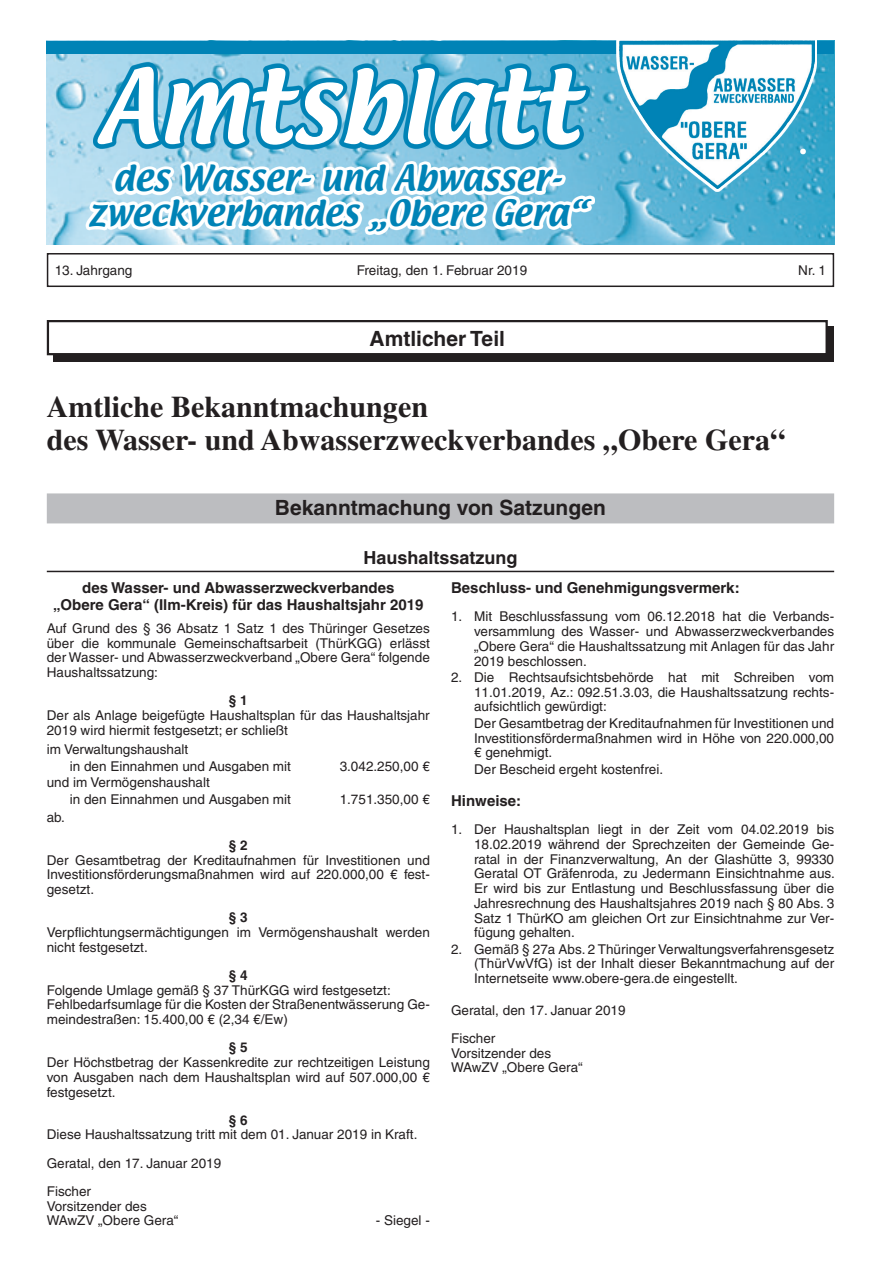
<style>
.page{position:relative;width:881px;height:1263px;background:#fff}
.page>*{position:absolute;margin:0;border:0;box-sizing:border-box;transform-origin:0 0}
.t1{font:90px "Textile";color:#fff}
.t2{font:31.5px/34.3px "Textile";color:#0083b6;text-align:center}
.Positivbalken{font:700 30px/32.7px "Times LT";color:#231f20}
.Rasterbalken{font:700 21px "Helvetica LT";color:#231f20}
.Schattenbalken{font:700 21px "Helvetica LT";color:#231f20}
.Überschrift{font:700 18px "Helvetica LT";color:#231f20}
.Zwischenüberschrift{font:700 15px/16.4px "Helvetica LT";color:#231f20;text-align:center}
.t3{font:13.5px/14.7px "Helvetica LT";color:#231f20;text-align:justify}
.t4{font:700 13.5px "Helvetica LT";color:#231f20}
</style>
<div class="page">
<div style="left:47px;top:493px;width:786px;height:30px;background:#bcbdc0"></div>
<hr style="left:47px;top:571px;width:786px;height:1px;background:#231f20">
<div style="left:47px;top:253px;width:786px;height:34px;border:2px solid #231f20"></div>
<div style="left:53px;top:326px;width:780px;height:36px;background:#231f20"></div>
<div style="left:48px;top:321px;width:778px;height:33px;background:#fff"></div>
<div style="left:47px;top:320px;width:780px;height:35px;border:2px solid #231f20"></div>
<img style="left:47px;top:54px;width:786px;height:191px">
<div style="left:47px;top:41px;width:786px;height:13px;background:#0083b6"></div>
<svg style="left:93px;top:62px;width:497px;height:87px;background:#2d99c4"></svg>
<svg style="left:86px;top:161px;width:508px;height:74px"></svg>
<svg style="left:616px;top:40px;width:200px;height:152px"></svg>
<img style="left:619px;top:40px;width:194px;height:149px">
<p class="t1" style="left:97px;top:43px;width:482px">Amtsblatt</p>
<p class="t2" style="left:88px;top:163px;width:500px">des Wasser- und Abwasser&shy;zweckverbandes „Obere Gera“</p>
<p class="t3" style="left:55px;top:263px;width:79px">13. Jahrgang</p>
<p class="t3" style="left:356px;top:263px;width:172px">Freitag, den 1. Februar 2019</p>
<p class="t3" style="left:798px;top:263px;width:29px">Nr. 1</p>
<p class="Schattenbalken" style="left:369px;top:326px;width:137px">Amtlicher Teil</p>
<p class="Positivbalken" style="left:47px;top:390px;width:739px">Amtliche Bekanntmachungen<br>des Wasser- und Abwasserzweckverbandes „Obere Gera“</p>
<p class="Rasterbalken" style="left:275px;top:495px;width:332px">Bekanntmachung von Satzungen</p>
<p class="Überschrift" style="left:363px;top:547px;width:156px">Haushaltssatzung</p>
<p class="Zwischenüberschrift" style="left:53px;top:580px;width:372px">des Wasser- und Abwasserzweckverbandes<br>„Obere Gera“ (Ilm-Kreis) für das Haushaltsjahr 2019</p>
<p class="t3" style="left:47px;top:621px;width:384px">Auf Grund des § 36 Absatz 1 Satz 1 des Thüringer Gesetzes über die kommunale Gemeinschaftsarbeit (ThürKGG) erlässt der Wasser- und Abwasserzweckverband „Obere Gera“ folgende Haushaltssatzung:</p>
<p class="t4" style="left:229px;top:692px;width:20px">§ 1</p>
<p class="t3" style="left:47px;top:708px;width:384px">Der als Anlage beigefügte Haushaltsplan für das Haushaltsjahr<br>2019 wird hiermit festgesetzt; er schließt</p>
<p class="t3" style="left:47px;top:742px;width:143px">im Verwaltungshaushalt</p>
<p class="t3" style="left:70px;top:759px;width:222px">in den Einnahmen und Ausgaben mit</p>
<p class="t3" style="left:339px;top:759px;width:92px">3.042.250,00 €</p>
<p class="t3" style="left:47px;top:775px;width:164px">und im Vermögenshaushalt</p>
<p class="t3" style="left:70px;top:791px;width:222px">in den Einnahmen und Ausgaben mit</p>
<p class="t3" style="left:339px;top:791px;width:92px">1.751.350,00 €</p>
<p class="t3" style="left:47px;top:810px;width:20px">ab.</p>
<p class="t4" style="left:229px;top:837px;width:20px">§ 2</p>
<p class="t3" style="left:47px;top:852px;width:384px">Der Gesamtbetrag der Kreditaufnahmen für Investitionen und Investitionsförderungsmaßnahmen wird auf 220.000,00 € fest&shy;gesetzt.</p>
<p class="t4" style="left:229px;top:909px;width:20px">§ 3</p>
<p class="t3" style="left:47px;top:925px;width:384px">Verpflichtungsermächtigungen im Vermögenshaushalt werden nicht festgesetzt.</p>
<p class="t4" style="left:229px;top:967px;width:20px">§ 4</p>
<p class="t3" style="left:47px;top:982px;width:345px">Folgende Umlage gemäß § 37 ThürKGG wird festgesetzt:</p>
<p class="t3" style="left:47px;top:997px;width:384px">Fehlbedarfsumlage für die Kosten der Straßenentwässerung Ge&shy;meindestraßen: 15.400,00 € (2,34 €/Ew)</p>
<p class="t4" style="left:229px;top:1039px;width:20px">§ 5</p>
<p class="t3" style="left:47px;top:1055px;width:384px">Der Höchstbetrag der Kassenkredite zur rechtzeitigen Leistung von Ausgaben nach dem Haushaltsplan wird auf 507.000,00 € festgesetzt.</p>
<p class="t4" style="left:229px;top:1112px;width:20px">§ 6</p>
<p class="t3" style="left:47px;top:1127px;width:372px">Diese Haushaltssatzung tritt mit dem 01. Januar 2019 in Kraft.</p>
<p class="t3" style="left:47px;top:1155px;width:176px">Geratal, den 17. Januar 2019</p>
<p class="t3" style="left:47px;top:1184px;width:46px">Fischer</p>
<p class="t3" style="left:47px;top:1198px;width:102px">Vorsitzender des</p>
<p class="t3" style="left:47px;top:1213px;width:133px">WAwZV „Obere Gera“</p>
<p class="t3" style="left:375px;top:1213px;width:56px">- Siegel -</p>
<p class="Zwischenüberschrift" style="left:451px;top:580px;width:290px">Beschluss- und Genehmigungsvermerk:</p>
<p class="t3" style="left:451px;top:609px;width:13px">1.</p>
<p class="t3" style="left:474px;top:609px;width:361px">Mit Beschlussfassung vom 06.12.2018 hat die Verbands&shy;versammlung des Wasser- und Abwasserzweckverbandes „Obere Gera“ die Haushaltssatzung mit Anlagen für das Jahr 2019 beschlossen.</p>
<p class="t3" style="left:451px;top:670px;width:13px">2.</p>
<p class="t3" style="left:474px;top:670px;width:361px">Die Rechtsaufsichtsbehörde hat mit Schreiben vom 11.01.2019, Az.: 092.51.3.03, die Haushaltssatzung rechts&shy;aufsichtlich gewürdigt:</p>
<p class="t3" style="left:474px;top:716px;width:361px">Der Gesamtbetrag der Kreditaufnahmen für Investitionen und Investitionsfördermaßnahmen wird in Höhe von 220.000,00 € genehmigt.</p>
<p class="t3" style="left:474px;top:762px;width:190px">Der Bescheid ergeht kostenfrei.</p>
<p class="Zwischenüberschrift" style="left:451px;top:793px;width:72px">Hinweise:</p>
<p class="t3" style="left:451px;top:822px;width:13px">1.</p>
<p class="t3" style="left:474px;top:822px;width:362px">Der Haushaltsplan liegt in der Zeit vom 04.02.2019 bis 18.02.2019 während der Sprechzeiten der Gemeinde Ge&shy;ratal in der Finanzverwaltung, An der Glashütte 3, 99330<br>Geratal OT Gräfenroda, zu Jedermann Einsichtnahme aus.<br>Er wird bis zur Entlastung und Beschlussfassung über die Jahresrechnung des Haushaltsjahres 2019 nach § 80 Abs. 3<br>Satz 1 ThürKO am gleichen Ort zur Einsichtnahme zur Ver&shy;fügung gehalten.</p>
<p class="t3" style="left:451px;top:942px;width:13px">2.</p>
<p class="t3" style="left:474px;top:942px;width:361px">Gemäß § 27a Abs. 2 Thüringer Verwaltungsverfahrensgesetz (ThürVwVfG) ist der Inhalt dieser Bekanntmachung auf der Internetseite www.obere-gera.de eingestellt.</p>
<p class="t3" style="left:451px;top:1003px;width:176px">Geratal, den 17. Januar 2019</p>
<p class="t3" style="left:451px;top:1031px;width:46px">Fischer</p>
<p class="t3" style="left:451px;top:1045px;width:102px">Vorsitzender des</p>
<p class="t3" style="left:451px;top:1060px;width:133px">WAwZV „Obere Gera“</p>
</div>
